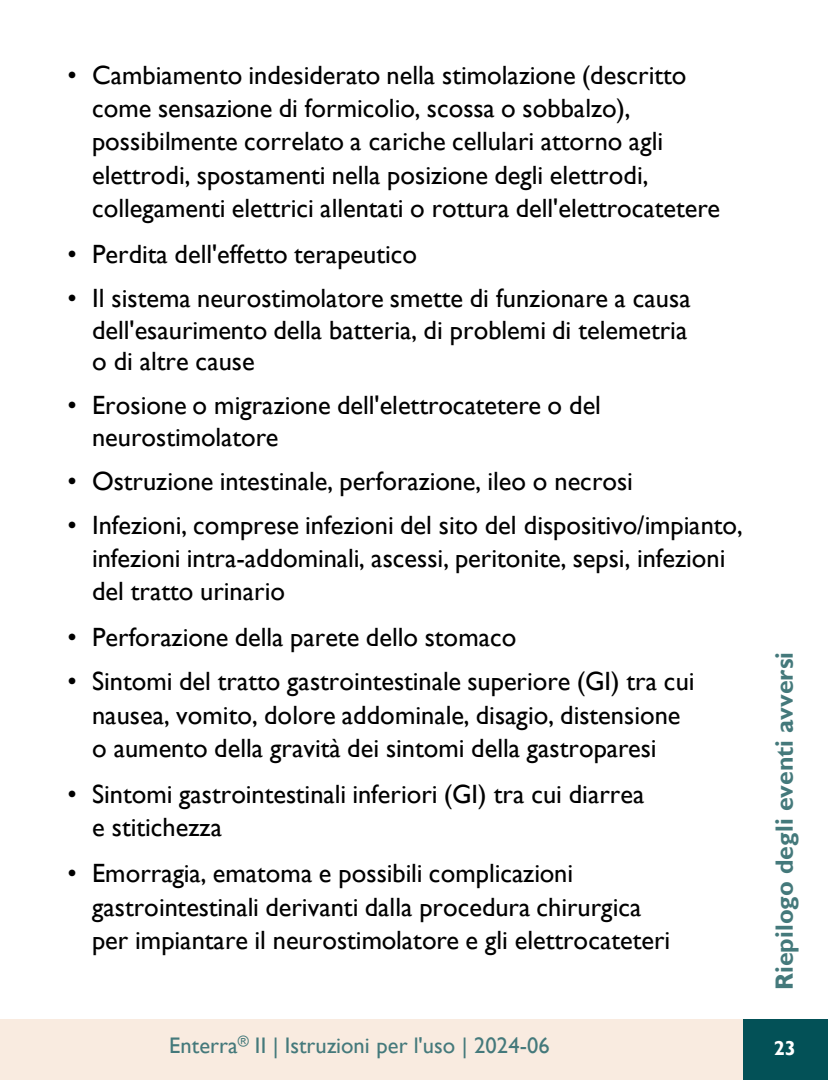
<style>
.page{position:relative;width:828px;height:1080px;background:#fff}
.page>*{position:absolute;margin:0;border:0;box-sizing:border-box;transform-origin:0 0}
.t1{font:26.5px/33.2px "Gill Sans";color:#000}
.t2{font:700 25px "Gill Sans";color:#44797b}
.t3{font:22.5px "Gill Sans";letter-spacing:.005em;color:#44797b}
.t4{font:700 20px "Gill Sans";color:#fff}
</style>
<div class="page">
<div style="left:0;top:1020px;width:742px;height:60px;background:#f9ebe0"></div>
<div style="left:742px;top:1020px;width:85px;height:60px;background:#035157"></div>
<p class="t1" style="left:92px;top:59px;width:629px;text-indent:-25px">• Cambiamento indesiderato nella stimolazione (descritto come sensazione di formicolio, scossa o sobbalzo), possibilmente correlato a cariche cellulari attorno agli elettrodi, spostamenti nella posizione degli elettrodi, collegamenti elettrici allentati o rottura dell'elettrocatetere</p>
<p class="t1" style="left:67px;top:238px;width:351px">• Perdita dell'effetto terapeutico</p>
<p class="t1" style="left:92px;top:283px;width:600px;line-height:31.5px;text-indent:-25px">• Il sistema neurostimolatore smette di funzionare a causa dell'esaurimento della batteria, di problemi di telemetria o di altre cause</p>
<p class="t1" style="left:92px;top:390px;width:510px;line-height:31.5px;text-indent:-25px">• Erosione o migrazione dell'elettrocatetere o del neurostimolatore</p>
<p class="t1" style="left:67px;top:465px;width:567px">• Ostruzione intestinale, perforazione, ileo o necrosi</p>
<p class="t1" style="left:92px;top:508px;width:652px;text-indent:-25px">• Infezioni, comprese infezioni del sito del dispositivo/impianto, infezioni intra-addominali, ascessi, peritonite, sepsi, infezioni del tratto urinario</p>
<p class="t1" style="left:67px;top:621px;width:450px">• Perforazione della parete dello stomaco</p>
<p class="t1" style="left:67px;top:665px;width:628px;text-align:center">• Sintomi del tratto gastrointestinale superiore (GI) tra cui nausea, vomito, dolore addominale, disagio, distensione<br>o aumento della gravità dei sintomi della gastroparesi</p>
<p class="t1" style="left:92px;top:778px;width:553px;text-indent:-25px">• Sintomi gastrointestinali inferiori (GI) tra cui diarrea e stitichezza</p>
<p class="t1" style="left:92px;top:857px;width:579px;text-indent:-25px">• Emorragia, ematoma e possibili complicazioni gastrointestinali derivanti dalla procedura chirurgica per impiantare il neurostimolatore e gli elettrocateteri</p>
<p class="t2" style="left:769px;top:990px;width:339px;rotate:-90deg">Riepilogo degli eventi avversi</p>
<p class="t3" style="left:169px;top:1032px;width:382px">Enterra<sup>®</sup> II | Istruzioni per l'uso | 2024-06</p>
<p class="t4" style="left:773px;top:1036px;width:24px">23</p>
</div>
